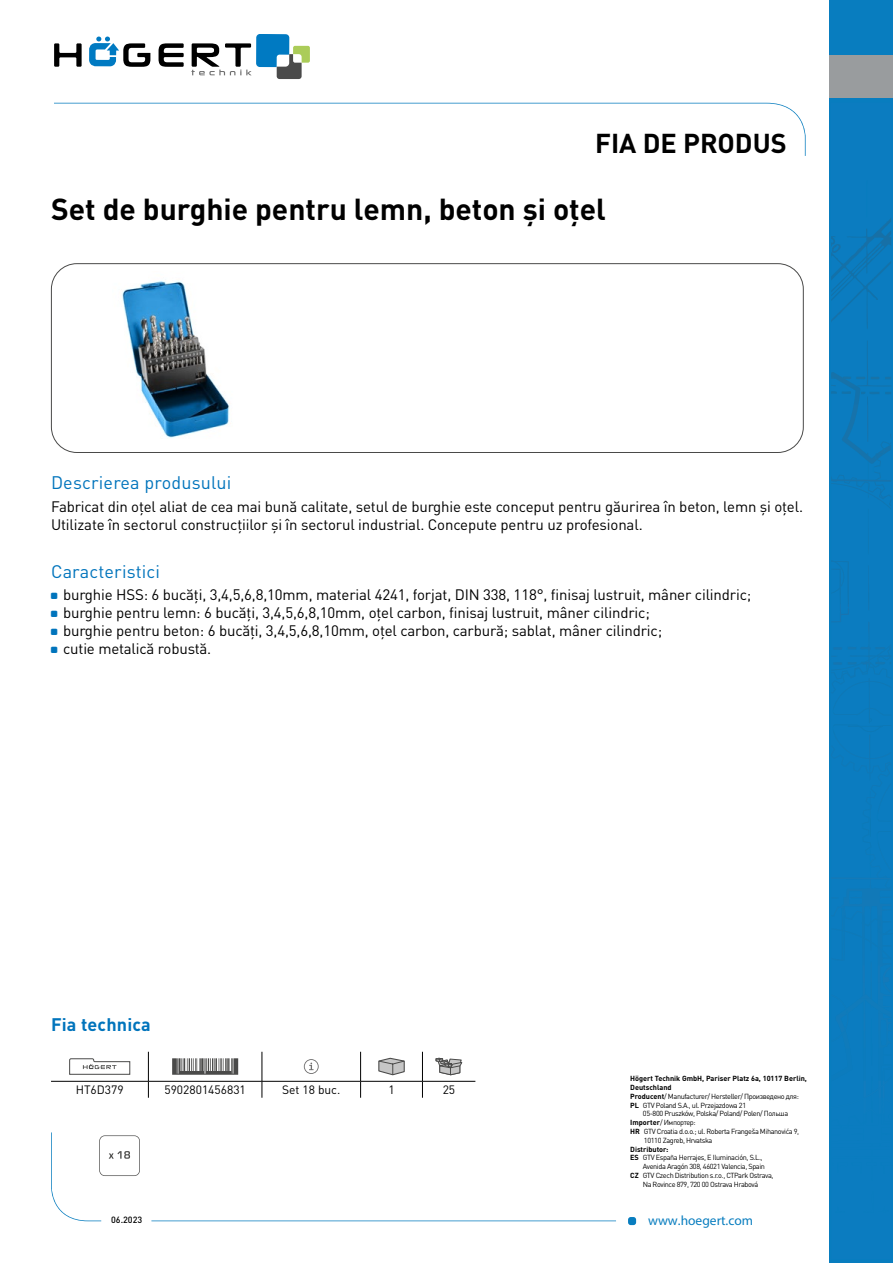
<style>
.page{position:relative;width:893px;height:1263px;background:#fff}
.page>*{position:absolute;margin:0;border:0;box-sizing:border-box;transform-origin:0 0}
.t1{font:700 30px "DIN Pro";color:#000}
.t2{font:700 27px "DIN Pro";color:#000}
.t3{font:18px "DIN Pro";letter-spacing:.01em;color:#0074bc}
.t4{font:700 18px "DIN Pro";letter-spacing:.01em;color:#0074bc}
.t5{font:15px/18px "DIN Pro";letter-spacing:-.01em;color:#000}
.t6{font:13.5px "Myriad Pro";color:#087dbf}
.t7{font:12px "DIN Pro";color:#000}
.t8{font:500 9px "DIN Pro";color:#000}
.t9{font:7.35px "DIN Pro";letter-spacing:-.05em;color:#000}
.t10{font:700 7.35px "DIN Pro";color:#000}
.s1{font-weight:700}
</style>
<div class="page">
<svg style="left:54px;top:43px;width:28px;height:24px"></svg>
<svg style="left:159px;top:43px;width:25px;height:24px"></svg>
<svg style="left:89px;top:37px;width:61px;height:30px"></svg>
<svg style="left:191px;top:34px;width:119px;height:45px"></svg>
<svg style="left:54px;top:103px;width:752px;height:53px"></svg>
<div style="left:628px;top:1217px;width:8px;height:8px;background:#087dbf;border-radius:3px"></div>
<svg style="left:51px;top:1132px;width:565px;height:89px"></svg>
<div style="left:830px;top:0;width:63px;height:1263px;background:#087dbf"></div>
<img style="left:831px;top:273px;width:50px;height:56px">
<img style="left:867px;top:222px;width:24px;height:44px">
<img style="left:831px;top:222px;width:56px;height:42px">
<svg style="left:831px;top:341px;width:60px;height:565px"></svg>
<img style="left:863px;top:906px;width:28px;height:76px">
<img style="left:831px;top:877px;width:60px;height:2px">
<img style="left:848px;top:647px;width:43px;height:3px">
<div style="left:830px;top:56px;width:63px;height:42px;background:#999c9e"></div>
<div style="left:51px;top:263px;width:753px;height:190px;border:1px solid #4a4a49;border-radius:26px"></div>
<hr style="left:51px;top:1081px;width:97px;height:1px;background:#000">
<hr style="left:148px;top:1081px;width:114px;height:1px;background:#000">
<svg style="left:148px;top:1052px;width:1px;height:46px"></svg>
<hr style="left:262px;top:1081px;width:99px;height:1px;background:#000">
<svg style="left:262px;top:1052px;width:1px;height:46px"></svg>
<hr style="left:361px;top:1081px;width:61px;height:1px;background:#000">
<svg style="left:360px;top:1052px;width:1px;height:46px"></svg>
<hr style="left:422px;top:1081px;width:53px;height:1px;background:#000">
<svg style="left:422px;top:1052px;width:1px;height:46px"></svg>
<svg style="left:69px;top:1058px;width:61px;height:17px"></svg>
<svg style="left:172px;top:1058px;width:66px;height:17px"></svg>
<svg style="left:304px;top:1059px;width:15px;height:15px"></svg>
<svg style="left:378px;top:1058px;width:27px;height:17px"></svg>
<svg style="left:436px;top:1058px;width:26px;height:17px"></svg>
<img style="left:122px;top:281px;width:108px;height:157px">
<svg style="left:99px;top:1135px;width:41px;height:41px"></svg>
<h2 class="t2" style="left:595px;top:121px;width:193px">FIA DE PRODUS</h2>
<h1 class="t1" style="left:51px;top:184px;width:556px">Set de burghie pentru lemn, beton și oțel</h1>
<p class="t3" style="left:51px;top:471px;width:182px">Descrierea produsului</p>
<p class="t5" style="left:51px;top:497px;width:754px">Fabricat din oțel aliat de cea mai bună calitate, setul de burghie este conceput pentru găurirea în beton, lemn și oțel.<br>Utilizate în sectorul construcțiilor și în sectorul industrial. Concepute pentru uz profesional.</p>
<p class="t3" style="left:51px;top:559px;width:111px">Caracteristici</p>
<p class="t5" style="left:63px;top:585px;width:690px">burghie HSS: 6 bucăți, 3,4,5,6,8,10mm, material 4241, forjat, DIN 338, 118°, finisaj lustruit, mâner cilindric; burghie pentru lemn: 6 bucăți, 3,4,5,6,8,10mm, oțel carbon, finisaj lustruit, mâner cilindric;<br>burghie pentru beton: 6 bucăți, 3,4,5,6,8,10mm, oțel carbon, carbură; sablat, mâner cilindric;<br>cutie metalică robustă.</p>
<p class="t4" style="left:51px;top:1010px;width:101px">Fia technica</p>
<p class="t7" style="left:76px;top:1081px;width:50px">HT6D379</p>
<p class="t7" style="left:164px;top:1081px;width:83px">5902801456831</p>
<p class="t7" style="left:282px;top:1081px;width:60px">Set 18 buc.</p>
<p class="t7" style="left:388px;top:1081px;width:8px">1</p>
<p class="t7" style="left:443px;top:1081px;width:14px">25</p>
<p class="t10" style="left:630px;top:1072px;width:178px">Högert Technik GmbH, Pariser Platz 6a, 10117 Berlin,</p>
<p class="t10" style="left:630px;top:1081px;width:43px">Deutschland</p>
<p class="t9" style="left:630px;top:1091px;width:170px"><span class="s1">Producent</span>/ Manufacturer/ Hersteller/ Произведено для:</p>
<p class="t9" style="left:630px;top:1100px;width:117px"><span class="s1">PL</span> GTV Poland S.A., ul. Przejazdowa 21</p>
<p class="t9" style="left:643px;top:1109px;width:147px">05-800 Pruszków, Polska/ Poland/ Polen/ Польша</p>
<p class="t9" style="left:630px;top:1117px;width:67px"><span class="s1">Importer</span>/ Импортер:</p>
<p class="t9" style="left:630px;top:1126px;width:171px"><span class="s1">HR</span> GTV Croatia d.o.o.; ul. Roberta Frangeša Mihanovića 9,</p>
<p class="t9" style="left:644px;top:1135px;width:70px">10110 Zagreb, Hrvatska</p>
<p class="t10" style="left:630px;top:1143px;width:40px">Distributor:</p>
<p class="t9" style="left:630px;top:1153px;width:134px"><span class="s1">ES</span> GTV España Herrajes, E Iluminación, S.L.,</p>
<p class="t9" style="left:643px;top:1161px;width:124px">Avenida Aragón 308, 46021 Valencia, Spain</p>
<p class="t9" style="left:630px;top:1170px;width:145px"><span class="s1">CZ</span> GTV Czech Distribution s.r.o., CTPark Ostrava,</p>
<p class="t9" style="left:643px;top:1179px;width:117px">Na Rovince 879, 720 00 Ostrava Hrabová</p>
<p class="t8" style="left:111px;top:1213px;width:33px">06.2023</p>
<p class="t6" style="left:648px;top:1212px;width:107px">www.hoegert.com</p>
</div>
